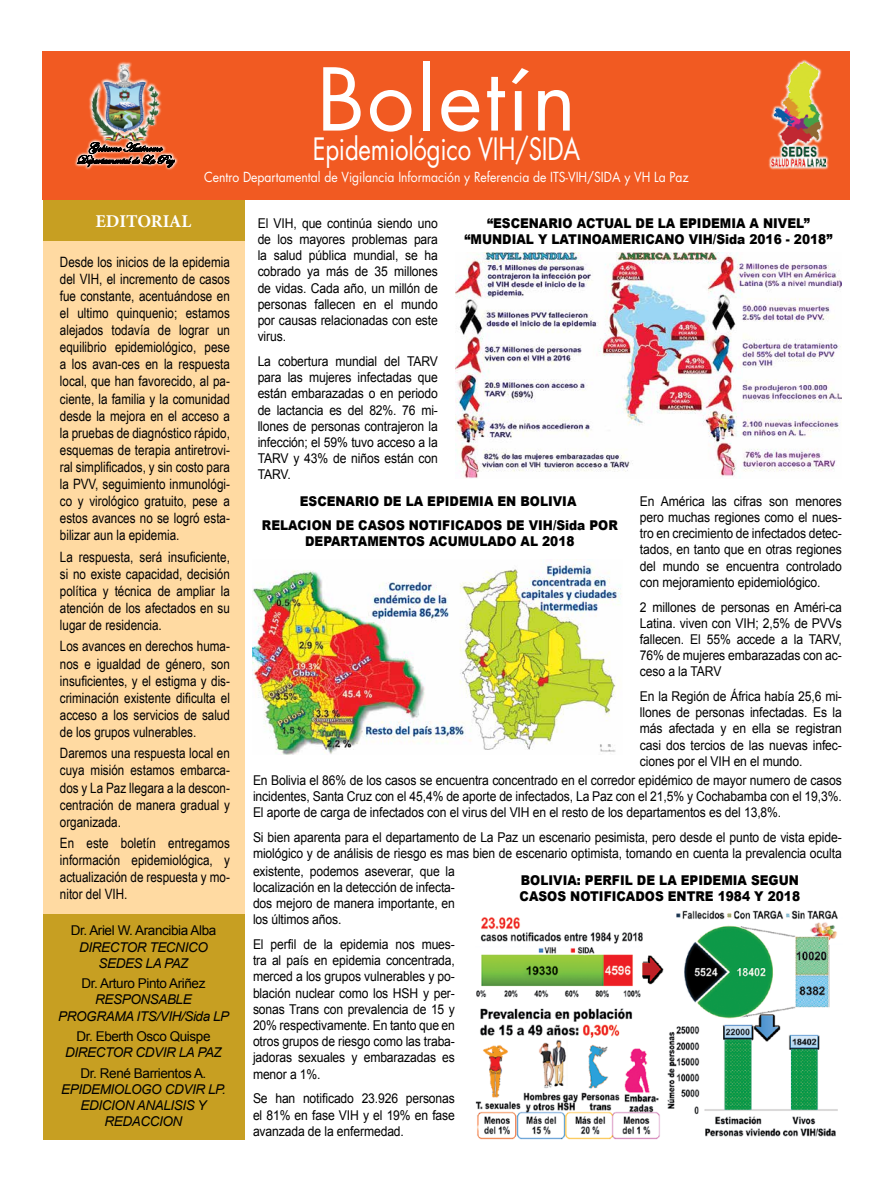
<style>
.page{position:relative;width:893px;height:1191px;background:#fff}
.page>*{position:absolute;margin:0;border:0;box-sizing:border-box;transform-origin:0 0}
.t1{font:84px "Futura Std";letter-spacing:.03em;color:#fff}
.t2{font:30px "Futura Std";letter-spacing:-.01em;color:#fff;scale:.8 1}
.t3{font:700 18px "Minion Pro";letter-spacing:-.005em;color:#fff}
.t4{font:14.25px/17.1px "Arial Narrow";color:#000;text-align:justify}
.t5{font:13.5px/16.2px "Arial";letter-spacing:-.01em;color:#000;text-align:justify;scale:.9 1}
.t6{font:900 13.5px/16.2px "Arial";color:#000;text-align:center;scale:.9 1}
.t7{font:italic 13.5px/16.2px "Arial";letter-spacing:-.03em;color:#000;text-align:center}
.t8{font:13.5px "Arial";letter-spacing:-.03em;color:#000}
.t9{font:13.5px "Futura Std";color:#fff;scale:.9 1}
</style>
<div class="page">
<div style="left:43px;top:199px;width:201px;height:43px;background:#c79f22"></div>
<div style="left:43px;top:914px;width:201px;height:226px;background:#c79f22"></div>
<div style="left:43px;top:242px;width:201px;height:672px;background:#ffdaa2"></div>
<div style="left:43px;top:51px;width:807px;height:148px;background:#f15a22"></div>
<svg style="left:768px;top:59px;width:61px;height:111px"></svg>
<img style="left:771px;top:62px;width:55px;height:105px">
<img style="left:89px;top:62px;width:73px;height:74px">
<svg style="left:77px;top:136px;width:101px;height:34px"></svg>
<img style="left:455px;top:252px;width:387px;height:226px">
<img style="left:253px;top:564px;width:368px;height:190px">
<img style="left:475px;top:910px;width:363px;height:230px">
<h1 class="t1" style="left:317px;top:46px;width:261px">Boletín</h1>
<h2 class="t2" style="left:313px;top:129px;width:336px">Epidemiológico VIH/SIDA</h2>
<p class="t9" style="left:204px;top:168px;width:540px">Centro Departamental de Vigilancia Información y Referencia de ITS-VIH/SIDA y VH La Paz</p>
<h3 class="t3" style="left:95px;top:209px;width:98px">EDITORIAL</h3>
<p class="t4" style="left:60px;top:252px;width:172px">Desde los inicios de la epidemia del VIH, el incremento de casos fue constante, acentuándose en el ultimo quinquenio; estamos alejados todavía de lograr un equilibrio epidemiológico, pese a los avan-ces en la respuesta local, que han favorecido, al pa&shy;ciente, la familia y la comunidad desde la mejora en el acceso a la pruebas de diagnóstico rápido, esquemas de terapia antiretrovi&shy;ral simplificados, y sin costo para la PVV, seguimiento inmunológi&shy;co y virológico gratuito, pese a estos avances no se logró esta&shy;bilizar aun la epidemia.</p>
<p class="t4" style="left:60px;top:547px;width:172px">La respuesta, será insuficiente, si no existe capacidad, decisión política y técnica de ampliar la atención de los afectados en su lugar de residencia.</p>
<p class="t4" style="left:60px;top:637px;width:172px">Los avances en derechos huma&shy;nos e igualdad de género, son insuficientes, y el estigma y dis&shy;criminación existente dificulta el acceso a los servicios de salud de los grupos vulnerables.</p>
<p class="t4" style="left:60px;top:744px;width:172px">Daremos una respuesta local en cuya misión estamos embarca&shy;dos y La Paz llegara a la descon&shy;centración de manera gradual y organizada.</p>
<p class="t4" style="left:60px;top:834px;width:172px">En este boletín entregamos información epidemiológica, y actualización de respuesta y mo&shy;nitor del VIH.</p>
<p class="t8" style="left:71px;top:921px;width:147px">Dr. Ariel W. Arancibia Alba</p>
<p class="t7" style="left:79px;top:939px;width:130px">DIRECTOR TECNICO<br>SEDES LA PAZ</p>
<p class="t8" style="left:82px;top:974px;width:125px">Dr. Arturo Pinto Ariñez</p>
<p class="t7" style="left:58px;top:991px;width:172px">RESPONSABLE<br>PROGRAMA ITS/VIH/Sida LP</p>
<p class="t8" style="left:76px;top:1027px;width:136px">Dr. Eberth Osco Quispe</p>
<p class="t7" style="left:65px;top:1044px;width:158px">DIRECTOR CDVIR LA PAZ</p>
<p class="t8" style="left:81px;top:1064px;width:127px">Dr. René Barrientos A.</p>
<p class="t7" style="left:61px;top:1081px;width:166px">EPIDEMIOLOGO CDVIR LP.<br>EDICION ANALISIS Y<br>REDACCION</p>
<p class="t5" style="left:258px;top:215px;width:202px">El VIH, que continúa siendo uno de los mayores problemas para la salud pública mundial, se ha cobrado ya más de 35 millones de vidas. Cada año, un millón de personas fallecen en el mundo por causas relacionadas con este virus.</p>
<p class="t5" style="left:258px;top:353px;width:202px">La cobertura mundial del TARV para las mujeres infectadas que están embarazadas o en periodo de lactancia es del 82%. 76 mi&shy;llones de personas contrajeron la infección; el 59% tuvo acceso a la TARV y 43% de niños están con TARV.</p>
<p class="t6" style="left:464px;top:215px;width:410px">“ESCENARIO ACTUAL DE LA EPIDEMIA A NIVEL” “MUNDIAL Y LATINOAMERICANO VIH/Sida 2016 - 2018”</p>
<p class="t6" style="left:262px;top:490px;width:397px;line-height:23.4px">ESCENARIO DE LA EPIDEMIA EN BOLIVIA<br>RELACION DE CASOS NOTIFICADOS DE VIH/Sida POR</p>
<p class="t6" style="left:305px;top:533px;width:301px">DEPARTAMENTOS ACUMULADO AL 2018</p>
<p class="t5" style="left:640px;top:493px;width:226px">En América las cifras son menores pero muchas regiones como el nues&shy;tro en crecimiento de infectados detec&shy;tados, en tanto que en otras regiones del mundo se encuentra controlado con mejoramiento epidemiológico.</p>
<p class="t5" style="left:640px;top:599px;width:226px">2 millones de personas en Améri-ca Latina. viven con VIH; 2,5% de PVVs fallecen. El 55% accede a la TARV, 76% de mujeres embarazadas con ac&shy;ceso a la TARV</p>
<p class="t5" style="left:640px;top:688px;width:226px">En la Región de África había 25,6 mi&shy;llones de personas infectadas. Es la más afectada y en ella se registran casi dos tercios de las nuevas infec&shy;ciones por el VIH en el mundo.</p>
<p class="t5" style="left:253px;top:772px;width:656px">En Bolivia el 86% de los casos se encuentra concentrado en el corredor epidémico de mayor numero de casos incidentes, Santa Cruz con el 45,4% de aporte de infectados, La Paz con el 21,5% y Cochabamba con el 19,3%.<br>El aporte de carga de infectados con el virus del VIH en el resto de los departamentos es del 13,8%.</p>
<p class="t5" style="left:253px;top:829px;width:656px;text-align:left">Si bien aparenta para el departamento de La Paz un escenario pesimista, pero desde el punto de vista epide&shy;miológico y de análisis de riesgo es mas bien de escenario optimista, tomando en cuenta la prevalencia oculta existente, podemos aseverar, que la<br>localización en la detección de infecta-<br>dos mejoro de manera importante, en<br>los últimos años.</p>
<p class="t5" style="left:253px;top:936px;width:226px">El perfil de la epidemia nos mues&shy;tra al país en epidemia concentrada, merced a los grupos vulnerables y po&shy;blación nuclear como los HSH y per&shy;sonas Trans con prevalencia de 15 y 20% respectivamente. En tanto que en otros grupos de riesgo como las traba&shy;jadoras sexuales y embarazadas es menor a 1%.</p>
<p class="t5" style="left:253px;top:1090px;width:226px">Se han notificado 23.926 personas el 81% en fase VIH y el 19% en fase avanzada de la enfermedad.</p>
<p class="t6" style="left:520px;top:872px;width:313px;text-align:left">BOLIVIA: PERFIL DE LA EPIDEMIA SEGUN<br>CASOS NOTIFICADOS ENTRE 1984 Y 2018</p>
</div>
